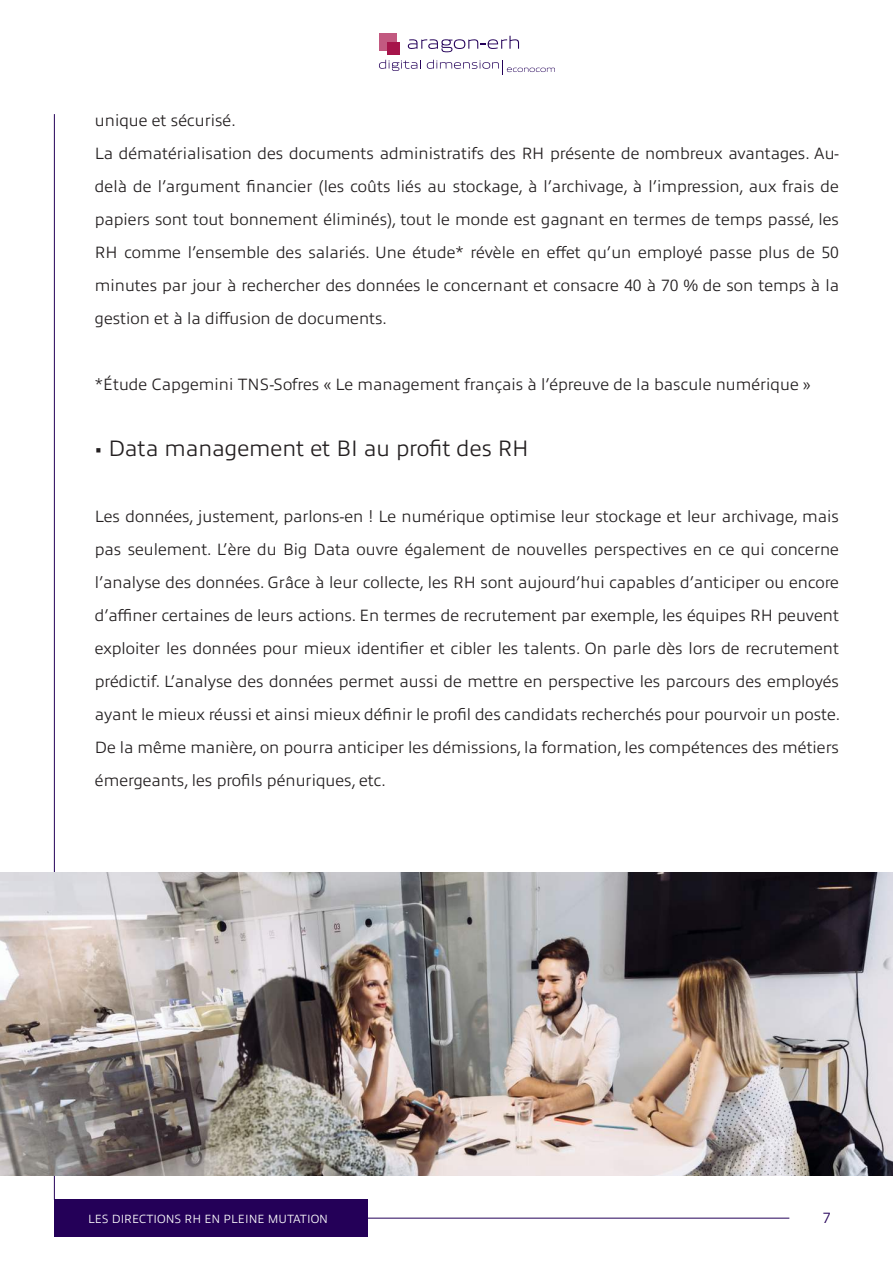
<style>
.page{position:relative;width:893px;height:1263px;background:#fff}
.page>*{position:absolute;margin:0;border:0;box-sizing:border-box;transform-origin:0 0}
.t1{font:300 22.5px "Allumi Ptf";color:#231f20}
.t2{font:300 16.5px/33px "Allumi Ptf";color:#231f20}
.t3{font:300 15px "Allumi Ptf";color:#240058}
.t4{font:300 12px "Allumi Ptf";color:#fff}
</style>
<div class="page">
<div style="left:379px;top:33px;width:18px;height:18px;background:#c25980"></div>
<div style="left:388px;top:42px;width:12px;height:13px;background:#a6144a"></div>
<svg style="left:408px;top:36px;width:111px;height:16px"></svg>
<svg style="left:379px;top:60px;width:42px;height:11px"></svg>
<svg style="left:427px;top:60px;width:128px;height:15px"></svg>
<hr style="left:54px;top:114px;width:1px;height:1085px;background:#240058">
<hr style="left:367px;top:1218px;width:422px;height:1px;background:#240058">
<div style="left:54px;top:1199px;width:313px;height:38px;background:#240058"></div>
<img style="left:0;top:872px;width:893px;height:304px">
<p class="t2" style="left:95px;top:103px;width:746px">unique et sécurisé.<br>La dématérialisation des documents administratifs des RH présente de nombreux avantages. Au&shy;delà de l’argument financier (les coûts liés au stockage, à l’archivage, à l’impression, aux frais de papiers sont tout bonnement éliminés), tout le monde est gagnant en termes de temps passé, les RH comme l’ensemble des salariés. Une étude* révèle en effet qu’un employé passe plus de 50 minutes par jour à rechercher des données le concernant et consacre 40 à 70 % de son temps à la gestion et à la diffusion de documents.</p>
<p class="t2" style="left:95px;top:367px;width:717px">*Étude Capgemini TNS-Sofres « Le management français à l’épreuve de la bascule numérique »</p>
<h1 class="t1" style="left:95px;top:432px;width:435px">• Data management et BI au profit des RH</h1>
<p class="t2" style="left:95px;top:499px;width:747px;text-align:justify">Les données, justement, parlons-en ! Le numérique optimise leur stockage et leur archivage, mais pas seulement. L’ère du Big Data ouvre également de nouvelles perspectives en ce qui concerne l’analyse des données. Grâce à leur collecte, les RH sont aujourd’hui capables d’anticiper ou encore d’affiner certaines de leurs actions. En termes de recrutement par exemple, les équipes RH peuvent exploiter les données pour mieux identifier et cibler les talents. On parle dès lors de recrutement prédictif. L’analyse des données permet aussi de mettre en perspective les parcours des employés ayant le mieux réussi et ainsi mieux définir le profil des candidats recherchés pour pourvoir un poste.<br>De la même manière, on pourra anticiper les démissions, la formation, les compétences des métiers émergeants, les profils pénuriques, etc.</p>
<p class="t4" style="left:88px;top:1210px;width:241px">LES DIRECTIONS RH EN PLEINE MUTATION</p>
<p class="t3" style="left:823px;top:1207px;width:9px">7</p>
</div>
